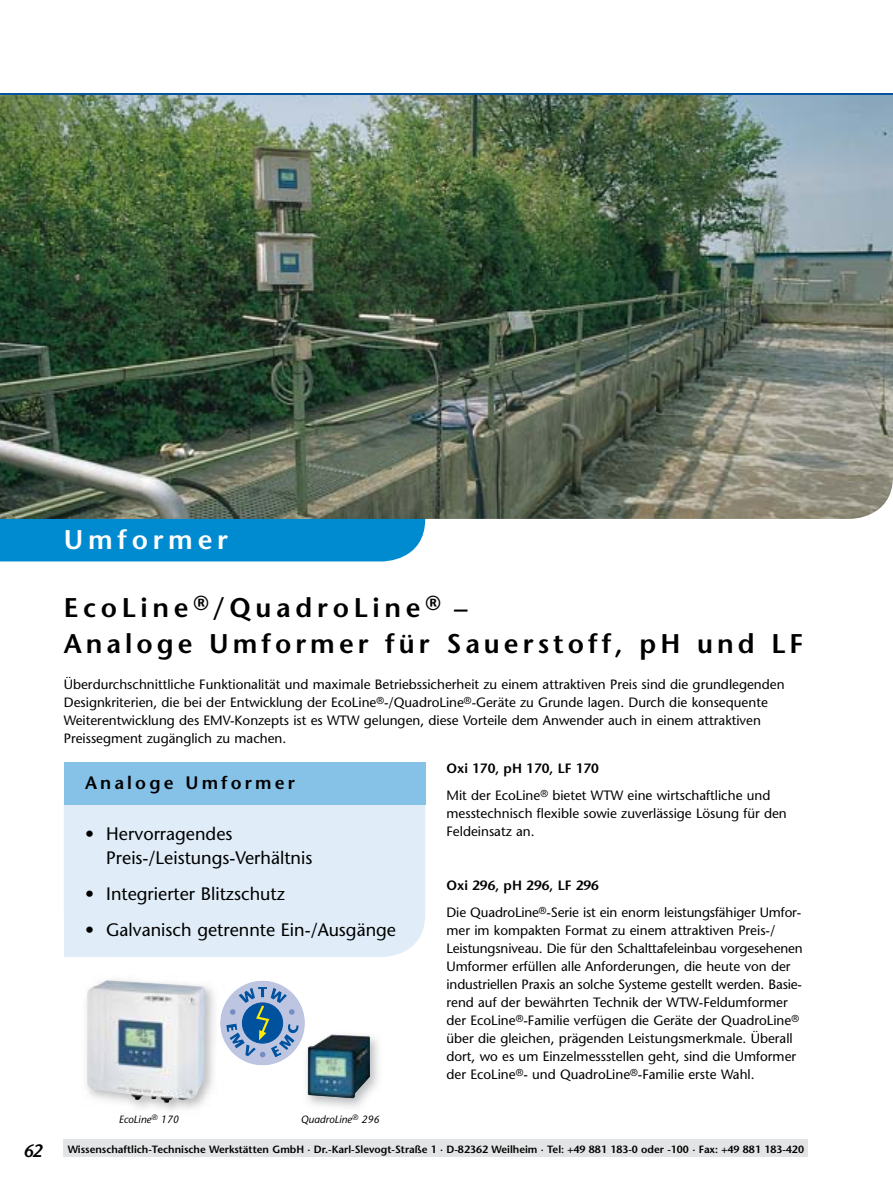
<style>
.page{position:relative;width:893px;height:1191px;background:#fff}
.page>*{position:absolute;margin:0;border:0;box-sizing:border-box;transform-origin:0 0}
.t1{font:600 27px/36px "Stone Sans";letter-spacing:.15em;color:#000}
.t2{font:600 27px "Stone Sans";letter-spacing:.175em;color:#fff}
.t3{font:18px/24px "Stone Sans";color:#000}
.t4{font:600 18px "Stone Sans";letter-spacing:.175em;color:#000}
.t5{font:italic 600 18px "Stone Sans";color:#000}
.t6{font:13.5px/18px "Stone Sans";color:#000}
.t7{font:600 10.5px "Stone Sans";color:#000}
.t8{font:italic 10.5px "Stone Sans";color:#000}
.s1{font-weight:600}
</style>
<div class="page">
<div style="left:0;top:519px;width:425px;height:42px;background:#008bd0"></div>
<img style="left:0;top:179px;width:893px;height:340px">
<img style="left:0;top:94px;width:893px;height:85px">
<div style="left:64px;top:1140px;width:744px;height:17px;background:#e3e4e5"></div>
<hr style="left:0;top:93px;width:893px;height:1px;background:#00519e">
<div style="left:64px;top:762px;width:42px;height:195px;background:#e0edf8"></div>
<div style="left:64px;top:762px;width:361px;height:195px;background:#e0edf8;border-radius:43px"></div>
<div style="left:64px;top:762px;width:361px;height:42px;background:#86c2e7"></div>
<img style="left:308px;top:1034px;width:62px;height:64px">
<img style="left:87px;top:980px;width:118px;height:123px">
<div style="left:220px;top:980px;width:85px;height:85px;background:#bdc5e1;border-radius:50%"></div>
<svg style="left:226px;top:987px;width:72px;height:70px"></svg>
<h2 class="t5" style="left:23px;top:1143px;width:21px">62</h2>
<h1 class="t2" style="left:64px;top:529px;width:166px">Umformer</h1>
<h1 class="t1" style="left:64px;top:592px;width:741px">EcoLine<sup>®</sup>/QuadroLine<sup>®</sup> –<br>Analoge Umformer für Sauerstoff, pH und LF</h1>
<p class="t6" style="left:64px;top:676px;width:722px">Über durch schnitt liche Funktionalität und maxi male Betriebs sicherheit zu einem attrak ti ven Preis sind die grundlegenden De sign krite rien, die bei der Entwicklung der EcoLine<sup>®</sup>-/QuadroLine<sup>®</sup>-Geräte zu Grunde lagen. Durch die kon se quente Weiterentwicklung des EMV-Konzepts ist es WTW gelungen, diese Vorteile dem Anwender auch in einem attraktiven Preissegment zu gänglich zu machen.</p>
<h2 class="t4" style="left:85px;top:775px;width:212px">Analoge Umformer</h2>
<h2 class="t3" style="left:106px;top:824px;width:208px;text-indent:-21px">• Hervorragendes<br>Preis-/Leistungs-Verhältnis</h2>
<h2 class="t3" style="left:85px;top:884px;width:201px">• Integrierter Blitzschutz</h2>
<h2 class="t3" style="left:85px;top:920px;width:312px">• Galvanisch getrennte Ein-/Ausgänge</h2>
<p class="t6" style="left:446px;top:756px;width:325px;line-height:27px"><span class="s1">Oxi 170, pH 170, LF 170<br></span>Mit der EcoLine<sup>®</sup> bietet WTW eine wirt schaftliche und</p>
<p class="t6" style="left:446px;top:805px;width:342px">mess technisch flexible sowie zu ver lässige Lösung für den<br>Feld einsatz an.</p>
<p class="t6" style="left:446px;top:873px;width:356px;line-height:27px"><span class="s1">Oxi 296, pH 296, LF 296<br></span>Die QuadroLine<sup>®</sup>-Serie ist ein enorm leistungsfähiger Um for-</p>
<p class="t6" style="left:446px;top:922px;width:358px">mer im kom pakten Format zu einem attraktiven Preis-/ Leistungsniveau. Die für den Schalt tafel einbau vorgesehenen Um for mer erfüllen alle Anforderungen, die heute von der industriellen Praxis an solche Systeme gestellt werden. Basie&shy;rend auf der be währ ten Technik der WTW-Feldum for mer der EcoLine<sup>®</sup>-Familie verfügen die Geräte der Quadro Line<sup>® </sup>über die gleichen, prägenden Leistungs merk male. Überall dort, wo es um Einzelmess stellen geht, sind die Umformer der EcoLine<sup>®</sup>- und QuadroLine<sup>®</sup>-Familie erste Wahl.</p>
<p class="t8" style="left:119px;top:1115px;width:61px">EcoLine<sup>®</sup> 170</p>
<p class="t8" style="left:301px;top:1115px;width:80px">QuadroLine<sup>®</sup> 296</p>
<p class="t7" style="left:68px;top:1144px;width:738px">Wissenschaftlich-Technische Werkstätten GmbH · Dr.-Karl-Slevogt-Straße 1 · D-82362 Weilheim · Tel: +49 881 183-0 oder -100 · Fax: +49 881 183-420</p>
</div>
